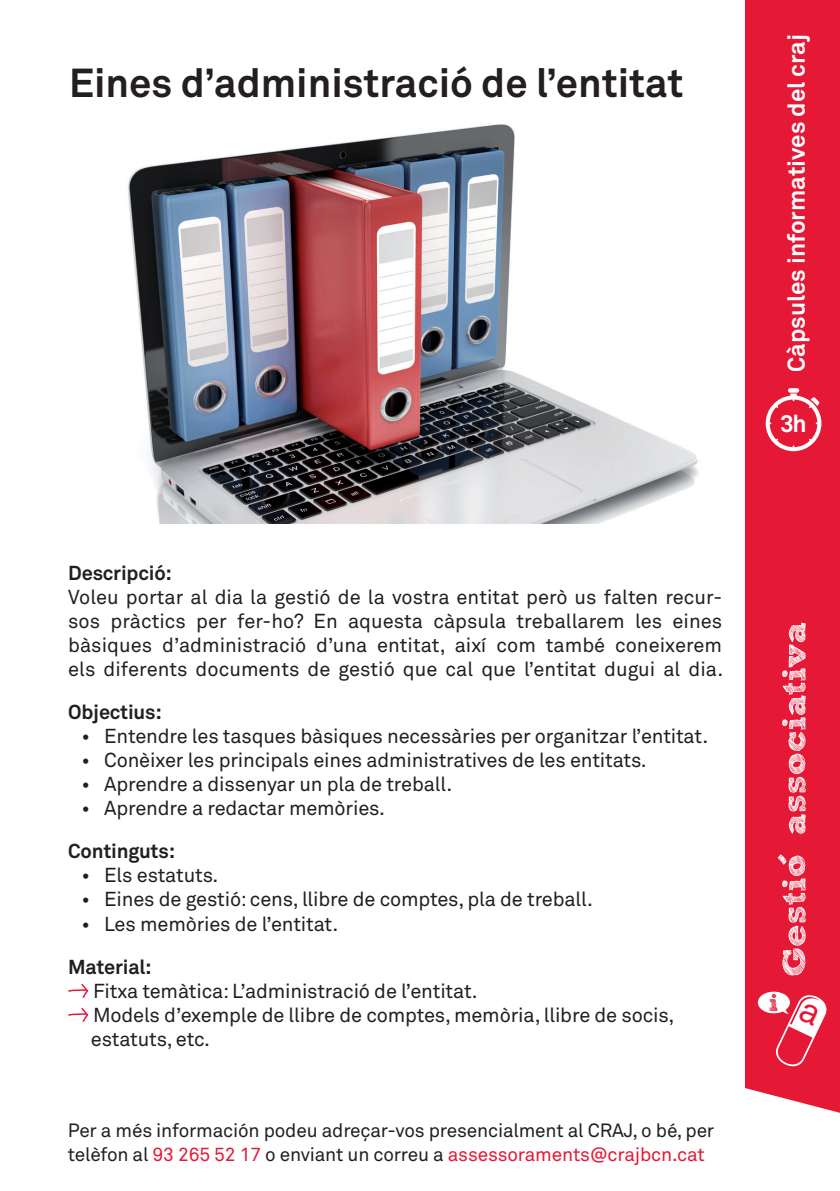
<style>
.page{position:relative;width:840px;height:1191px;background:#fff}
.page>*{position:absolute;margin:0;border:0;box-sizing:border-box;transform-origin:0 0}
.t1{font:700 40px "Akkurat Std";color:#231f20}
.t2{font:700 24px "Akkurat Std";color:#fff}
.t3{font:700 24px "freeversion Sketch Block";color:#e51836}
.t4{font:20px/24px "Akkurat Std";letter-spacing:-.01em;color:#231f20;text-align:justify}
.t5{font:700 20px "Akkurat Std";letter-spacing:-.01em;color:#231f20}
.t6{font:19px/24px "Akkurat Std";letter-spacing:-.01em;color:#231f20}
.s1{color:#e51836}
</style>
<div class="page">
<img style="left:128px;top:124px;width:571px;height:399px">
<div style="left:745px;top:0;width:94px;height:1112px;background:#e51836"></div>
<svg style="left:68px;top:983px;width:21px;height:15px"></svg>
<svg style="left:68px;top:1007px;width:21px;height:15px"></svg>
<svg style="left:765px;top:388px;width:56px;height:63px"></svg>
<div style="left:757px;top:991px;width:32px;height:22px;background:#fff;border-radius:50%"></div>
<svg style="left:777px;top:622px;width:28px;height:353px;background:#eb576d"></svg>
<svg style="left:773px;top:993px;width:55px;height:74px"></svg>
<h1 class="t1" style="left:69px;top:58px;width:615px">Eines d’administració de l’entitat</h1>
<p class="t2" style="left:781px;top:372px;width:340px;rotate:-90deg">Càpsules informatives del craj</p>
<p class="t2" style="left:779px;top:408px;width:28px">3h</p>
<p class="t5" style="left:68px;top:560px;width:105px">Descripció:</p>
<p class="t4" style="left:68px;top:585px;width:656px">Voleu portar al dia la gestió de la vostra entitat però us falten recur&shy;sos pràctics per fer-ho? En aquesta càpsula treballarem les eines bàsiques d’administració d’una entitat, així com també coneixerem els diferents documents de gestió que cal que l’entitat dugui al dia.</p>
<p class="t5" style="left:68px;top:700px;width:95px">Objectius:</p>
<p class="t4" style="left:81px;top:724px;width:628px">• Entendre les tasques bàsiques necessàries per organitzar l’entitat.</p>
<p class="t4" style="left:81px;top:748px;width:566px">• Conèixer les principals eines administratives de les entitats.</p>
<p class="t4" style="left:81px;top:772px;width:372px">• Aprendre a dissenyar un pla de treball.</p>
<p class="t4" style="left:81px;top:796px;width:305px">• Aprendre a redactar memòries.</p>
<p class="t5" style="left:68px;top:839px;width:108px">Continguts:</p>
<p class="t4" style="left:81px;top:863px;width:138px">• Els estatuts.</p>
<p class="t4" style="left:81px;top:887px;width:512px">• Eines de gestió: cens, llibre de comptes, pla de treball.</p>
<p class="t4" style="left:81px;top:911px;width:258px">• Les memòries de l’entitat.</p>
<p class="t5" style="left:68px;top:954px;width:85px">Material:</p>
<p class="t4" style="left:91px;top:978px;width:584px;text-align:left">Fitxa temàtica: L’administració de l’entitat.<br>Models d’exemple de llibre de comptes, memòria, llibre de socis, estatuts, etc.</p>
<p class="t6" style="left:68px;top:1118px;width:647px">Per a més información podeu adreçar-vos presencialment al CRAJ, o bé, per telèfon al <span class="s1">93 265 52 17</span> o enviant un correu a <span class="s1">assessoraments@crajbcn.cat</span></p>
<p class="t3" style="left:768px;top:993px;width:10px">i</p>
</div>
